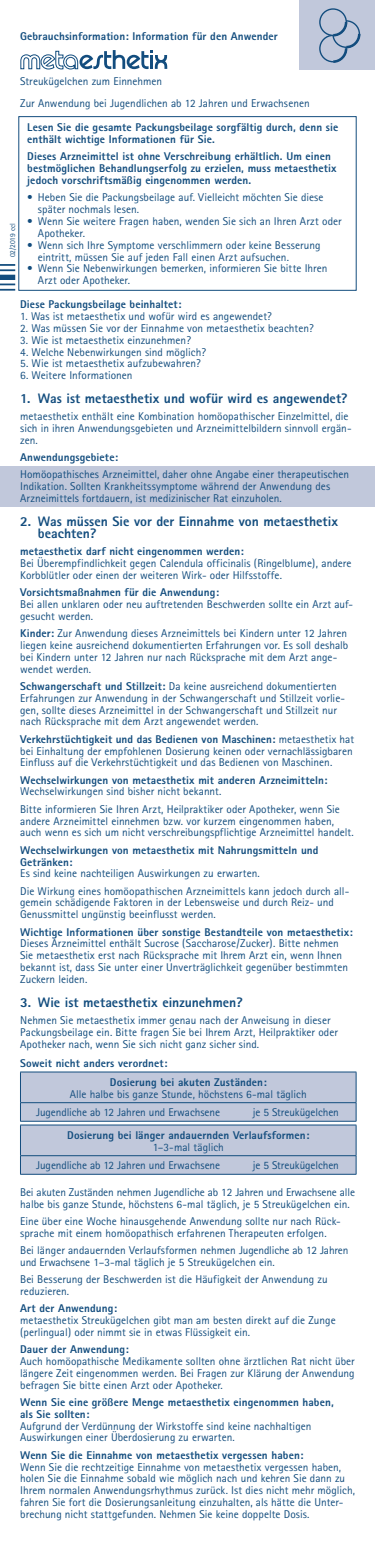
<style>
.page{position:relative;width:375px;height:1567px;background:#fff}
.page>*{position:absolute;margin:0;border:0;box-sizing:border-box;transform-origin:0 0}
.t1{font:800 13.75px/11.9px "AT Rotis Sans Serif";color:#134d7e}
.t2{font:11.25px/11.9px "AT Rotis Sans Serif";color:#134d7e}
.t3{font:800 11.25px/11.9px "AT Rotis Sans Serif";letter-spacing:.01em;color:#134d7e}
.t4{font:7.5px "AT Rotis Sans Serif";color:#134d7e}
.s1{font-weight:800}
</style>
<div class="page">
<div style="left:0;top:466px;width:374px;height:41px;background:#c1c8db"></div>
<div style="left:21px;top:1072px;width:334px;height:101px;background:#c1c8db"></div>
<svg style="left:20px;top:1121px;width:335px;height:3px"></svg>
<hr style="left:20px;top:1071px;width:336px;height:1px;background:#134d7e">
<hr style="left:20px;top:1072px;width:1px;height:30px;background:#134d7e">
<hr style="left:355px;top:1072px;width:1px;height:30px;background:#134d7e">
<hr style="left:20px;top:1102px;width:336px;height:1px;background:#134d7e">
<svg style="left:20px;top:1103px;width:1px;height:17px"></svg>
<svg style="left:355px;top:1103px;width:1px;height:17px"></svg>
<hr style="left:20px;top:1120px;width:336px;height:1px;background:#134d7e">
<hr style="left:20px;top:1124px;width:336px;height:1px;background:#134d7e">
<hr style="left:20px;top:1125px;width:1px;height:30px;background:#134d7e">
<hr style="left:355px;top:1125px;width:1px;height:30px;background:#134d7e">
<hr style="left:20px;top:1155px;width:336px;height:1px;background:#134d7e">
<svg style="left:20px;top:1156px;width:1px;height:17px"></svg>
<svg style="left:355px;top:1156px;width:1px;height:17px"></svg>
<hr style="left:20px;top:1173px;width:336px;height:1px;background:#134d7e">
<div style="left:298px;top:0;width:76px;height:70px;background:#c1c8db"></div>
<div style="left:18px;top:116px;width:338px;height:175px;border:1px solid #134d7e"></div>
<svg style="left:319px;top:35px;width:26px;height:27px"></svg>
<div style="left:318px;top:35px;width:28px;height:27px;border:1px solid #134d7e;border-radius:50%"></div>
<svg style="left:319px;top:9px;width:26px;height:26px"></svg>
<div style="left:318px;top:8px;width:28px;height:28px;border:1px solid #134d7e;border-radius:50%"></div>
<svg style="left:330px;top:19px;width:31px;height:44px"></svg>
<svg style="left:0;top:264px;width:15px;height:7px"></svg>
<div style="left:0;top:275px;width:15px;height:5px;background:#134d7e"></div>
<svg style="left:0;top:283px;width:15px;height:8px"></svg>
<svg style="left:20px;top:50px;width:147px;height:20px"></svg>
<p class="t3" style="left:20px;top:30px;width:259px">Gebrauchsinformation: Information für den Anwender</p>
<p class="t2" style="left:20px;top:70px;width:290px;line-height:22.5px">Streukügelchen zum Einnehmen<br>Zur Anwendung bei Jugendlichen ab 12 Jahren und Erwachsenen</p>
<p class="t3" style="left:27px;top:121px;width:312px">Lesen Sie die gesamte Packungsbeilage sorgfältig durch, denn sie enthält wichtige Informationen für Sie.</p>
<p class="t3" style="left:27px;top:150px;width:310px">Dieses Arzneimittel ist ohne Verschreibung erhältlich. Um einen bestmöglichen Behandlungserfolg zu erzielen, muss metaesthetix jedoch vorschriftsmäßig eingenommen werden.</p>
<p class="t2" style="left:38px;top:191px;width:287px;text-indent:-11px">• Heben Sie die Packungsbeilage auf. Vielleicht möchten Sie diese später nochmals lesen.</p>
<p class="t2" style="left:38px;top:215px;width:305px;text-indent:-11px">• Wenn Sie weitere Fragen haben, wenden Sie sich an Ihren Arzt oder<br>Apotheker.</p>
<p class="t2" style="left:38px;top:239px;width:283px;text-indent:-11px">• Wenn sich Ihre Symptome verschlimmern oder keine Besserung eintritt, müssen Sie auf jeden Fall einen Arzt aufsuchen.</p>
<p class="t2" style="left:38px;top:262px;width:290px;text-indent:-11px">• Wenn Sie Nebenwirkungen bemerken, informieren Sie bitte Ihren<br>Arzt oder Apotheker.</p>
<p class="t3" style="left:20px;top:298px;width:162px">Diese Packungsbeilage beinhaltet:</p>
<p class="t2" style="left:20px;top:310px;width:252px">1. Was ist metaesthetix und wofür wird es angewendet?</p>
<p class="t2" style="left:20px;top:322px;width:294px">2. Was müssen Sie vor der Einnahme von metaesthetix beachten?</p>
<p class="t2" style="left:20px;top:334px;width:172px">3. Wie ist metaesthetix einzunehmen?</p>
<p class="t2" style="left:20px;top:346px;width:187px">4. Welche Nebenwirkungen sind möglich?</p>
<p class="t2" style="left:20px;top:357px;width:182px">5. Wie ist metaesthetix aufzubewahren?</p>
<p class="t2" style="left:20px;top:369px;width:114px">6. Weitere Informationen</p>
<p class="t1" style="left:20px;top:392px;width:328px">1. Was ist metaesthetix und wofür wird es angewendet?</p>
<p class="t2" style="left:20px;top:410px;width:332px">metaesthetix enthält eine Kombination homöopathischer Einzelmittel, die sich in ihren Anwendungsgebieten und Arzneimittelbildern sinnvoll ergän&shy;zen.</p>
<p class="t3" style="left:20px;top:451px;width:99px">Anwendungsgebiete:</p>
<p class="t2" style="left:20px;top:468px;width:330px">Homöopathisches Arzneimittel, daher ohne Angabe einer therapeutischen<br>Indikation. Sollten Krankheitssymptome während der Anwendung des<br>Arzneimittels fortdauern, ist medizinischer Rat einzuholen.</p>
<p class="t1" style="left:38px;top:515px;width:301px;text-indent:-18px">2. Was müssen Sie vor der Einnahme von metaesthetix beachten?</p>
<p class="t3" style="left:20px;top:545px;width:225px">metaesthetix darf nicht eingenommen werden:</p>
<p class="t2" style="left:20px;top:557px;width:332px">Bei Überempfindlichkeit gegen Calendula officinalis (Ringelblume), andere<br>Korbblütler oder einen der weiteren Wirk- oder Hilfsstoffe.</p>
<p class="t3" style="left:20px;top:586px;width:200px">Vorsichtsmaßnahmen für die Anwendung:</p>
<p class="t2" style="left:20px;top:598px;width:334px">Bei allen unklaren oder neu auftretenden Beschwerden sollte ein Arzt auf&shy;gesucht werden.</p>
<p class="t2" style="left:20px;top:627px;width:329px"><span class="s1">Kinder:</span> Zur Anwendung dieses Arzneimittels bei Kindern unter 12 Jahren liegen keine ausreichend dokumentierten Erfahrungen vor. Es soll deshalb bei Kindern unter 12 Jahren nur nach Rücksprache mit dem Arzt ange&shy;wendet werden.</p>
<p class="t2" style="left:20px;top:680px;width:326px"><span class="s1">Schwangerschaft und Stillzeit:</span> Da keine ausreichend dokumentierten Erfahrungen zur Anwendung in der Schwangerschaft und Stillzeit vorlie&shy;gen, sollte dieses Arzneimittel in der Schwangerschaft und Stillzeit nur nach Rücksprache mit dem Arzt angewendet werden.</p>
<p class="t2" style="left:20px;top:732px;width:335px"><span class="s1">Verkehrstüchtigkeit und das Bedienen von Maschinen:</span> metaesthetix hat bei Einhaltung der empfohlenen Dosierung keinen oder vernachlässigbaren<br>Einfluss auf die Verkehrstüchtigkeit und das Bedienen von Maschinen.</p>
<p class="t3" style="left:20px;top:773px;width:308px">Wechselwirkungen von metaesthetix mit anderen Arzneimitteln:</p>
<p class="t2" style="left:20px;top:783px;width:320px;line-height:17.2px">Wechselwirkungen sind bisher nicht bekannt.<br>Bitte informieren Sie Ihren Arzt, Heilpraktiker oder Apotheker, wenn Sie</p>
<p class="t2" style="left:20px;top:814px;width:334px">andere Arzneimittel einnehmen bzw. vor kurzem eingenommen haben, auch wenn es sich um nicht verschreibungspflichtige Arzneimittel handelt.</p>
<p class="t3" style="left:20px;top:843px;width:299px">Wechselwirkungen von metaesthetix mit Nahrungsmitteln und<br>Getränken:</p>
<p class="t2" style="left:20px;top:865px;width:330px;line-height:17.2px">Es sind keine nachteiligen Auswirkungen zu erwarten.<br>Die Wirkung eines homöopathischen Arzneimittels kann jedoch durch all-</p>
<p class="t2" style="left:20px;top:896px;width:315px">gemein schädigende Faktoren in der Lebensweise und durch Reiz- und<br>Genussmittel ungünstig beeinflusst werden.</p>
<p class="t3" style="left:20px;top:925px;width:333px">Wichtige Informationen über sonstige Bestandteile von metaesthetix:</p>
<p class="t2" style="left:20px;top:937px;width:329px">Dieses Arzneimittel enthält Sucrose (Saccharose/Zucker). Bitte nehmen Sie metaesthetix erst nach Rücksprache mit Ihrem Arzt ein, wenn Ihnen bekannt ist, dass Sie unter einer Unverträglichkeit gegenüber bestimmten Zuckern leiden.</p>
<p class="t1" style="left:20px;top:996px;width:224px">3. Wie ist metaesthetix einzunehmen?</p>
<p class="t2" style="left:20px;top:1014px;width:319px">Nehmen Sie metaesthetix immer genau nach der Anweisung in dieser<br>Packungsbeilage ein. Bitte fragen Sie bei Ihrem Arzt, Heilpraktiker oder<br>Apotheker nach, wenn Sie sich nicht ganz sicher sind.</p>
<p class="t3" style="left:110px;top:1053px;width:158px;line-height:19.1px;text-indent:-90px">Soweit nicht anders verordnet:<br>Dosierung bei akuten Zuständen:</p>
<p class="t2" style="left:36px;top:1084px;width:272px;line-height:18.6px;text-indent:34px">Alle halbe bis ganze Stunde, höchstens 6-mal täglich<br>Jugendliche ab 12 Jahren und Erwachsene</p>
<p class="t4" style="left:8px;top:257px;width:36px;rotate:-90deg">02/2019 ccl</p>
<p class="t2" style="left:252px;top:1106px;width:87px">je 5 Streukügelchen</p>
<p class="t3" style="left:67px;top:1128px;width:243px">Dosierung bei länger andauernden Verlaufsformen:</p>
<p class="t2" style="left:36px;top:1137px;width:189px;line-height:18.6px;text-indent:116px">1–3-mal täglich<br>Jugendliche ab 12 Jahren und Erwachsene</p>
<p class="t2" style="left:252px;top:1159px;width:87px">je 5 Streukügelchen</p>
<p class="t2" style="left:20px;top:1185px;width:336px">Bei akuten Zuständen nehmen Jugendliche ab 12 Jahren und Erwachsene alle halbe bis ganze Stunde, höchstens 6-mal täglich, je 5 Streukügelchen ein.</p>
<p class="t2" style="left:20px;top:1214px;width:321px">Eine über eine Woche hinausgehende Anwendung sollte nur nach Rück&shy;sprache mit einem homöopathisch erfahrenen Therapeuten erfolgen.</p>
<p class="t2" style="left:20px;top:1243px;width:329px">Bei länger andauernden Verlaufsformen nehmen Jugendliche ab 12 Jahren und Erwachsene 1–3-mal täglich je 5 Streukügelchen ein.</p>
<p class="t2" style="left:20px;top:1273px;width:308px">Bei Besserung der Beschwerden ist die Häufigkeit der Anwendung zu reduzieren.</p>
<p class="t3" style="left:20px;top:1302px;width:98px">Art der Anwendung:</p>
<p class="t2" style="left:20px;top:1313px;width:316px">metaesthetix Streukügelchen gibt man am besten direkt auf die Zunge (perlingual) oder nimmt sie in etwas Flüssigkeit ein.</p>
<p class="t3" style="left:20px;top:1342px;width:110px">Dauer der Anwendung:</p>
<p class="t2" style="left:20px;top:1354px;width:335px;text-align:justify">Auch homöopathische Medikamente sollten ohne ärztlichen Rat nicht über längere Zeit eingenommen werden. Bei Fragen zur Klärung der Anwendung befragen Sie bitte einen Arzt oder Apotheker.</p>
<p class="t3" style="left:20px;top:1395px;width:314px">Wenn Sie eine größere Menge metaesthetix eingenommen haben, als Sie sollten:</p>
<p class="t2" style="left:20px;top:1419px;width:292px">Aufgrund der Verdünnung der Wirkstoffe sind keine nachhaltigen<br>Auswirkungen einer Überdosierung zu erwarten.</p>
<p class="t3" style="left:20px;top:1448px;width:284px">Wenn Sie die Einnahme von metaesthetix vergessen haben:</p>
<p class="t2" style="left:20px;top:1460px;width:336px">Wenn Sie die rechtzeitige Einnahme von metaesthetix vergessen haben, holen Sie die Einnahme sobald wie möglich nach und kehren Sie dann zu Ihrem normalen Anwendungsrhythmus zurück. Ist dies nicht mehr möglich, fahren Sie fort die Dosierungsanleitung einzuhalten, als hätte die Unter&shy;brechung nicht stattgefunden. Nehmen Sie keine doppelte Dosis.</p>
</div>
